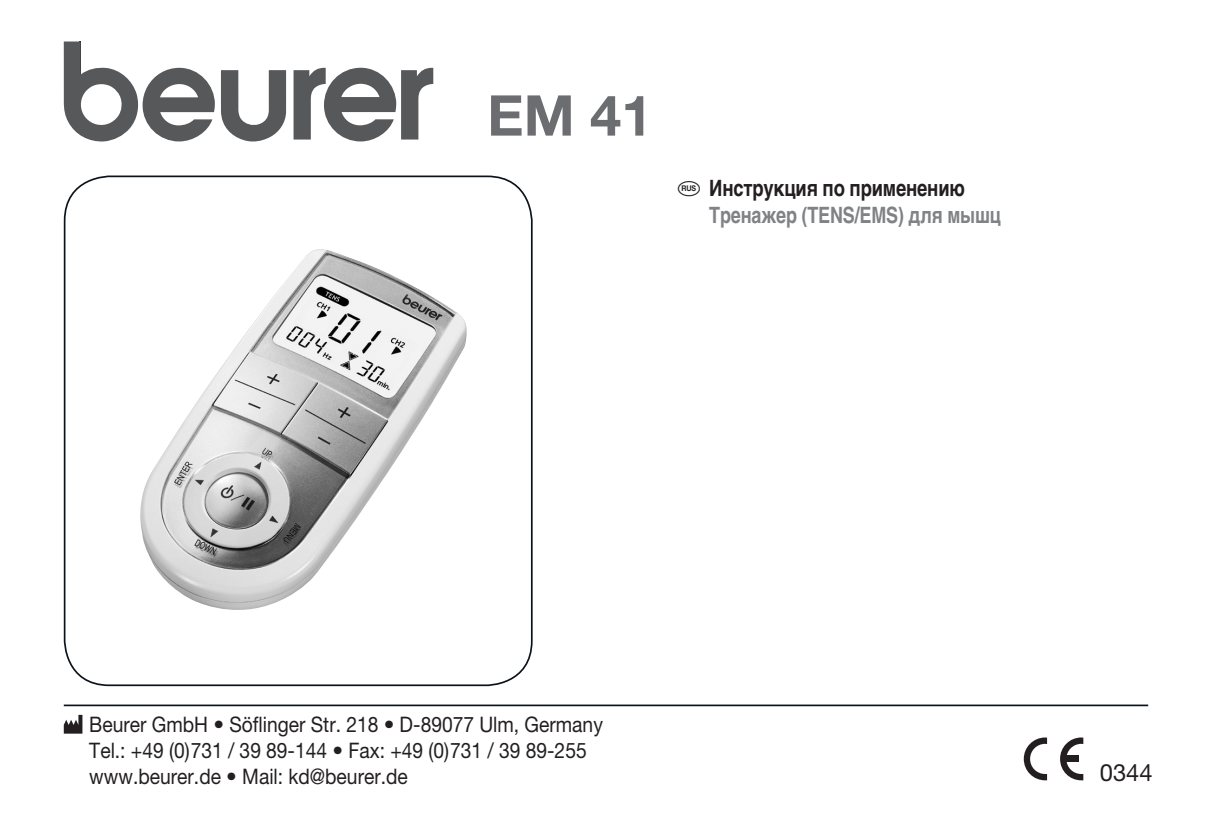
<style>
.page{position:relative;width:1212px;height:817px;background:#fff}
.page>*{position:absolute;margin:0;border:0;box-sizing:border-box;transform-origin:0 0}
.t1{font:700 56.25px "Helvetica Neue LT Pro";color:#6c6d70}
.t2{font:23.85px "Helvetica Neue LT Pro";color:#231f20}
.t3{font:700 22.5px/27px "Helvetica Cyr";letter-spacing:-.01em;color:#808285;scale:.8 1}
.t4{font:21.38px/25.7px "Helvetica Neue LT Pro";color:#231f20;scale:.9 1}
.t5{font:700 7.88px "Helvetica Neue LT Pro";color:#231f20;scale:.9 1}
.s1{font-family:"Laender 2";font-weight:400;color:#231f20}
.s2{color:#231f20}
</style>
<div class="page">
<div style="left:64px;top:175px;width:469px;height:511px;border:2px solid #0b1219;border-radius:45px"></div>
<svg style="left:221px;top:70px;width:65px;height:71px"></svg>
<svg style="left:64px;top:41px;width:151px;height:100px"></svg>
<svg style="left:294px;top:68px;width:139px;height:73px"></svg>
<hr style="left:64px;top:704px;width:1084px;height:2px;background:#0b1219">
<svg style="left:1060px;top:737px;width:23px;height:43px"></svg>
<div style="left:1065px;top:755px;width:14px;height:7px;background:#231f20"></div>
<svg style="left:1024px;top:737px;width:23px;height:43px"></svg>
<svg style="left:64px;top:714px;width:18px;height:19px"></svg>
<img style="left:140px;top:249px;width:327px;height:360px">
<h1 class="t1" style="left:487px;top:81px;width:167px">EM 41</h1>
<p class="t3" style="left:709px;top:175px;width:366px;text-indent:-32px"><span class="s1">o</span> <span class="s2">Инструкция по применению<br></span>Тренажер (TENS/EMS) для мышц</p>
<p class="t5" style="left:681px;top:183px;width:18px">RUS</p>
<p class="t4" style="left:89px;top:711px;width:572px">Beurer GmbH • Söflinger Str. 218 • D-89077 Ulm, Germany<br>Tel.: +49 (0)731 / 39 89-144 • Fax: +49 (0)731 / 39 89-255 www.beurer.de • Mail: kd@beurer.de</p>
<p class="t2" style="left:1100px;top:758px;width:54px">0344</p>
</div>
